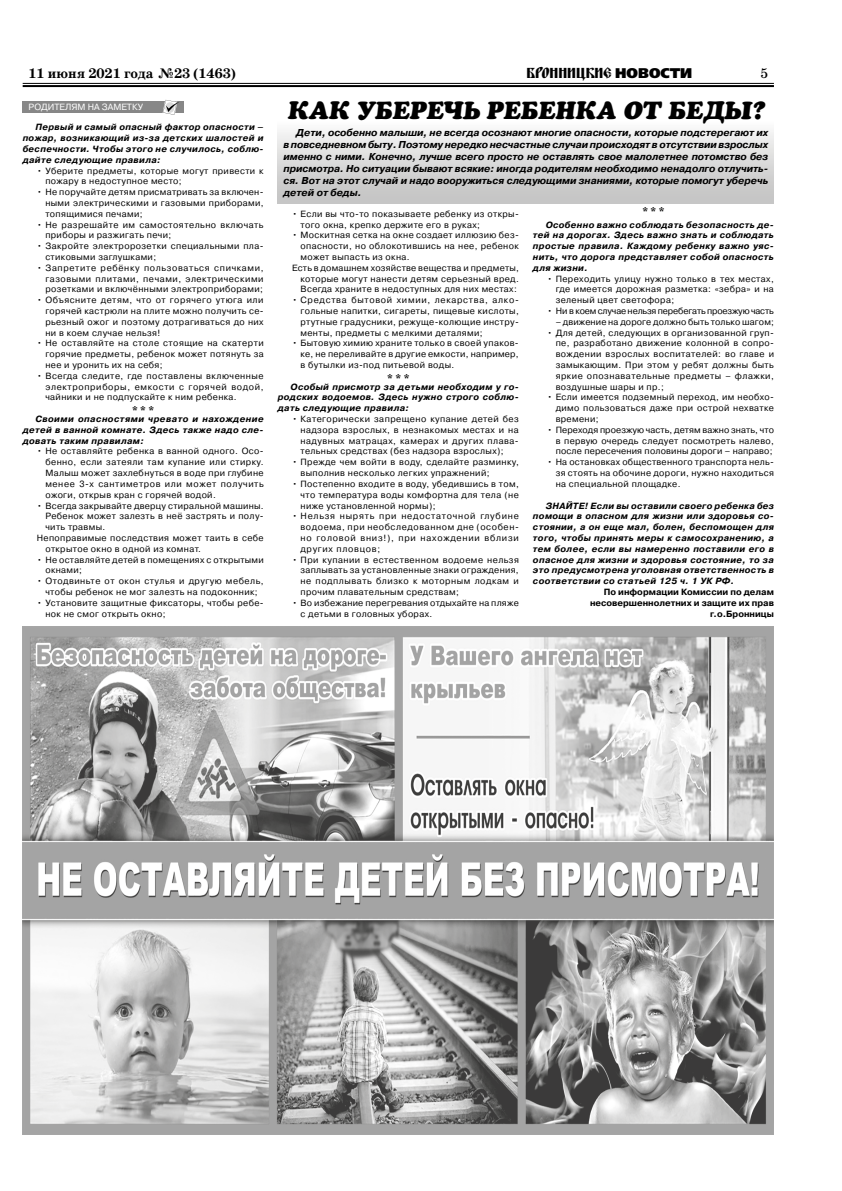
<style>
.page{position:relative;width:842px;height:1191px;background:#fff}
.page>*{position:absolute;margin:0;border:0;box-sizing:border-box;transform-origin:0 0}
.t1{font:italic 900 24px "Osvald";color:#000}
.t2{font:700 14px "School Book AC";color:#000}
.t3{font:14px "Blagovest Five";color:#000}
.t4{font:14px "School Book AC";color:#000}
.t5{font:italic 700 10px/12px "Pragmatica C";color:#000;text-align:justify}
.t6{font:700 10px "School";color:#000}
.t7{font:9px/10.8px "Pragmatica C";letter-spacing:.04em;color:#000;text-align:justify}
.t8{font:italic 700 9px/10.8px "Pragmatica C";letter-spacing:.04em;color:#000;text-align:justify}
.t9{font:700 9px/10.8px "Pragmatica C";color:#000;text-align:right}
.t10{font:9px "Pragmatica C";letter-spacing:-.015em;color:#000}
.t11{font:9px "Pragmatica C";letter-spacing:.015em;color:#000}
.t12{font:9px "Pragmatica C";color:#fff}
.s1{font-family:"Free Set Black C"}
</style>
<div class="page">
<hr style="left:23px;top:83px;width:751px;height:1px;background:#000">
<hr style="left:23px;top:85px;width:751px;height:2px;background:#000">
<div style="left:278px;top:99px;width:496px;height:104px;background:linear-gradient(to bottom,#fff,#c1c1c1)"></div>
<img style="left:23px;top:627px;width:751px;height:507px">
<div style="left:23px;top:101px;width:161px;height:11px;background:#878787"></div>
<svg style="left:163px;top:99px;width:17px;height:16px"></svg>
<h2 class="t2" style="left:28px;top:66px;width:209px">11 июня 2021 года №23 (1463)</h2>
<h2 class="t3" style="left:526px;top:64px;width:167px">Бронницкие <span class="s1">НОВОСТИ</span></h2>
<h2 class="t4" style="left:760px;top:66px;width:10px">5</h2>
<p class="t12" style="left:29px;top:102px;width:116px">РОДИТЕЛЯМ НА ЗАМЕТКУ</p>
<p class="t8" style="left:23px;top:122px;width:242px;text-indent:13px">Первый и самый опасный фактор опасности – пожар, возникающий из-за детских шалостей и беспечности. Чтобы этого не случилось, соблю&shy;дайте следующие правила:</p>
<p class="t7" style="left:45px;top:165px;width:220px;text-indent:-9px">• Уберите предметы, которые могут привести к пожару в недоступное место;</p>
<p class="t7" style="left:45px;top:187px;width:220px;text-indent:-9px">• Не поручайте детям присматривать за включен&shy;ными электрическими и газовыми приборами, топящимися печами;</p>
<p class="t7" style="left:45px;top:219px;width:220px;text-indent:-9px">• Не разрешайте им самостоятельно включать приборы и разжигать печи;</p>
<p class="t7" style="left:45px;top:241px;width:220px;text-indent:-9px">• Закройте электророзетки специальными пла&shy;стиковыми заглушками;</p>
<p class="t7" style="left:45px;top:262px;width:220px;text-indent:-9px">• Запретите ребёнку пользоваться спичками, газовыми плитами, печами, электрическими розетками и включёнными электроприборами;</p>
<p class="t7" style="left:45px;top:295px;width:220px;text-indent:-9px">• Объясните детям, что от горячего утюга или горячей кастрюли на плите можно получить се&shy;рьезный ожог и поэтому дотрагиваться до них ни в коем случае нельзя!</p>
<p class="t7" style="left:45px;top:338px;width:220px;text-indent:-9px">• Не оставляйте на столе стоящие на скатерти горячие предметы, ребенок может потянуть за нее и уронить их на себя;</p>
<p class="t7" style="left:45px;top:370px;width:220px;text-indent:-9px">• Всегда следите, где поставлены включенные электроприборы, емкости с горячей водой, чайники и не подпускайте к ним ребенка.</p>
<p class="t6" style="left:132px;top:404px;width:23px">* * *</p>
<p class="t8" style="left:23px;top:414px;width:243px;text-indent:13px">Своими опасностями чревато и нахождение детей в ванной комнате. Здесь также надо сле&shy;довать таким правилам:</p>
<p class="t7" style="left:45px;top:446px;width:220px;text-indent:-9px">• Не оставляйте ребенка в ванной одного. Осо&shy;бенно, если затеяли там купание или стирку.<br>Малыш может захлебнуться в воде при глубине менее 3-х сантиметров или может получить ожоги, открыв кран с горячей водой.</p>
<p class="t7" style="left:37px;top:500px;width:228px">• Всегда закрывайте дверцу стиральной машины.</p>
<p class="t7" style="left:45px;top:511px;width:220px">Ребенок может залезть в неё застрять и полу-</p>
<p class="t7" style="left:45px;top:521px;width:62px">чить травмы.</p>
<p class="t7" style="left:37px;top:532px;width:228px">Непоправимые последствия может таить в себе</p>
<p class="t7" style="left:45px;top:543px;width:157px">открытое окно в одной из комнат.</p>
<p class="t7" style="left:45px;top:554px;width:220px;text-indent:-9px">• Не оставляйте детей в помещениях с открытыми окнами;</p>
<p class="t7" style="left:37px;top:575px;width:228px;text-align:center">• Отодвиньте от окон стулья и другую мебель, чтобы ребенок не мог залезть на подоконник;</p>
<p class="t7" style="left:45px;top:597px;width:220px;text-indent:-9px">• Установите защитные фиксаторы, чтобы ребе&shy;нок не смог открыть окно;</p>
<h1 class="t1" style="left:288px;top:92px;width:478px">КАК УБЕРЕЧЬ РЕБЕНКА ОТ БЕДЫ?</h1>
<p class="t5" style="left:283px;top:127px;width:486px;text-indent:13px">Дети, особенно малыши, не всегда осознают многие опасности, которые подстерегают их в повседневном быту. Поэтому нередко несчастные случаи происходят в отсутствии взрослых именно с ними. Конечно, лучше всего просто не оставлять свое малолетнее потомство без присмотра. Но ситуации бывают всякие: иногда родителям необходимо ненадолго отлучить&shy;ся. Вот на этот случай и надо вооружиться следующими знаниями, которые помогут уберечь детей от беды.</p>
<p class="t7" style="left:300px;top:208px;width:220px;text-indent:-9px">• Если вы что-то показываете ребенку из откры&shy;того окна, крепко держите его в руках;</p>
<p class="t7" style="left:292px;top:230px;width:228px">• Москитная сетка на окне создает иллюзию без-</p>
<p class="t7" style="left:300px;top:241px;width:220px">опасности, но облокотившись на нее, ребенок</p>
<p class="t7" style="left:300px;top:251px;width:111px">может выпасть из окна.</p>
<p class="t7" style="left:292px;top:262px;width:228px">Есть в домашнем хозяйстве вещества и предметы,</p>
<p class="t7" style="left:300px;top:273px;width:220px">которые могут нанести детям серьезный вред.</p>
<p class="t7" style="left:300px;top:284px;width:218px">Всегда храните в недоступных для них местах:</p>
<p class="t7" style="left:300px;top:295px;width:220px;text-indent:-9px">• Средства бытовой химии, лекарства, алко&shy;гольные напитки, сигареты, пищевые кислоты, ртутные градусники, режуще-колющие инстру&shy;менты, предметы с мелкими деталями;</p>
<p class="t7" style="left:300px;top:338px;width:220px;text-indent:-9px">• Бытовую химию храните только в своей упаков&shy;ке, не переливайте в другие емкости, например, в бутылки из-под питьевой воды.</p>
<p class="t6" style="left:387px;top:372px;width:23px">* * *</p>
<p class="t8" style="left:278px;top:381px;width:242px;text-indent:13px">Особый присмотр за детьми необходим у го&shy;родских водоемов. Здесь нужно строго соблю&shy;дать следующие правила:</p>
<p class="t7" style="left:300px;top:413px;width:220px;text-indent:-9px">• Категорически запрещено купание детей без надзора взрослых, в незнакомых местах и на надувных матрацах, камерах и других плава&shy;тельных средствах (без надзора взрослых);</p>
<p class="t7" style="left:300px;top:457px;width:220px;text-indent:-9px">• Прежде чем войти в воду, сделайте разминку, выполнив несколько легких упражнений;</p>
<p class="t7" style="left:300px;top:478px;width:220px;text-indent:-9px">• Постепенно входите в воду, убедившись в том, что температура воды комфортна для тела (не ниже установленной нормы);</p>
<p class="t7" style="left:300px;top:511px;width:220px;text-indent:-9px">• Нельзя нырять при недостаточной глубине водоема, при необследованном дне (особен&shy;но головой вниз!), при нахождении вблизи других пловцов;</p>
<p class="t7" style="left:300px;top:554px;width:220px;text-indent:-9px">• При купании в естественном водоеме нельзя заплывать за установленные знаки ограждения, не подплывать близко к моторным лодкам и прочим плавательным средствам;</p>
<p class="t7" style="left:300px;top:597px;width:220px;text-indent:-9px">• Во избежание перегревания отдыхайте на пляже с детьми в головных уборах.</p>
<p class="t6" style="left:643px;top:205px;width:23px">* * *</p>
<p class="t8" style="left:533px;top:219px;width:242px;text-indent:13px">Особенно важно соблюдать безопасность де&shy;тей на дорогах. Здесь важно знать и соблюдать простые правила. Каждому ребенку важно уяс&shy;нить, что дорога представляет собой опасность для жизни.</p>
<p class="t7" style="left:556px;top:273px;width:220px;text-indent:-9px">• Переходить улицу нужно только в тех местах, где имеется дорожная разметка: «зебра» и на зеленый цвет светофора;</p>
<p class="t10" style="left:547px;top:306px;width:228px">• Ни в коем случае нельзя перебегать проезжую часть</p>
<p class="t11" style="left:556px;top:317px;width:220px">– движение на дороге должно быть только шагом;</p>
<p class="t7" style="left:556px;top:327px;width:220px;text-indent:-9px">• Для детей, следующих в организованной груп&shy;пе, разработано движение колонной в сопро&shy;вождении взрослых воспитателей: во главе и замыкающим. При этом у ребят должны быть яркие опознавательные предметы – флажки, воздушные шары и пр.;</p>
<p class="t7" style="left:556px;top:392px;width:220px;text-indent:-9px">• Если имеется подземный переход, им необхо&shy;димо пользоваться даже при острой нехватке времени;</p>
<p class="t7" style="left:556px;top:424px;width:220px;text-indent:-9px">• Переходя проезжую часть, детям важно знать, что в первую очередь следует посмотреть налево, после пересечения половины дороги – направо;</p>
<p class="t7" style="left:556px;top:457px;width:220px;text-indent:-9px">• На остановках общественного транспорта нель&shy;зя стоять на обочине дороги, нужно находиться на специальной площадке.</p>
<p class="t8" style="left:533px;top:500px;width:243px;text-indent:13px">ЗНАЙТЕ! Если вы оставили своего ребенка без помощи в опасном для жизни или здоровья со&shy;стоянии, а он еще мал, болен, беспомощен для того, чтобы принять меры к самосохранению, а тем более, если вы намеренно поставили его в опасное для жизни и здоровья состояние, то за это предусмотрена уголовная ответственность в соответствии со статьей 125 ч. 1 УК РФ.</p>
<p class="t9" style="left:590px;top:586px;width:185px">По информации Комиссии по делам несовершеннолетних и защите их прав г.о.Бронницы</p>
</div>
